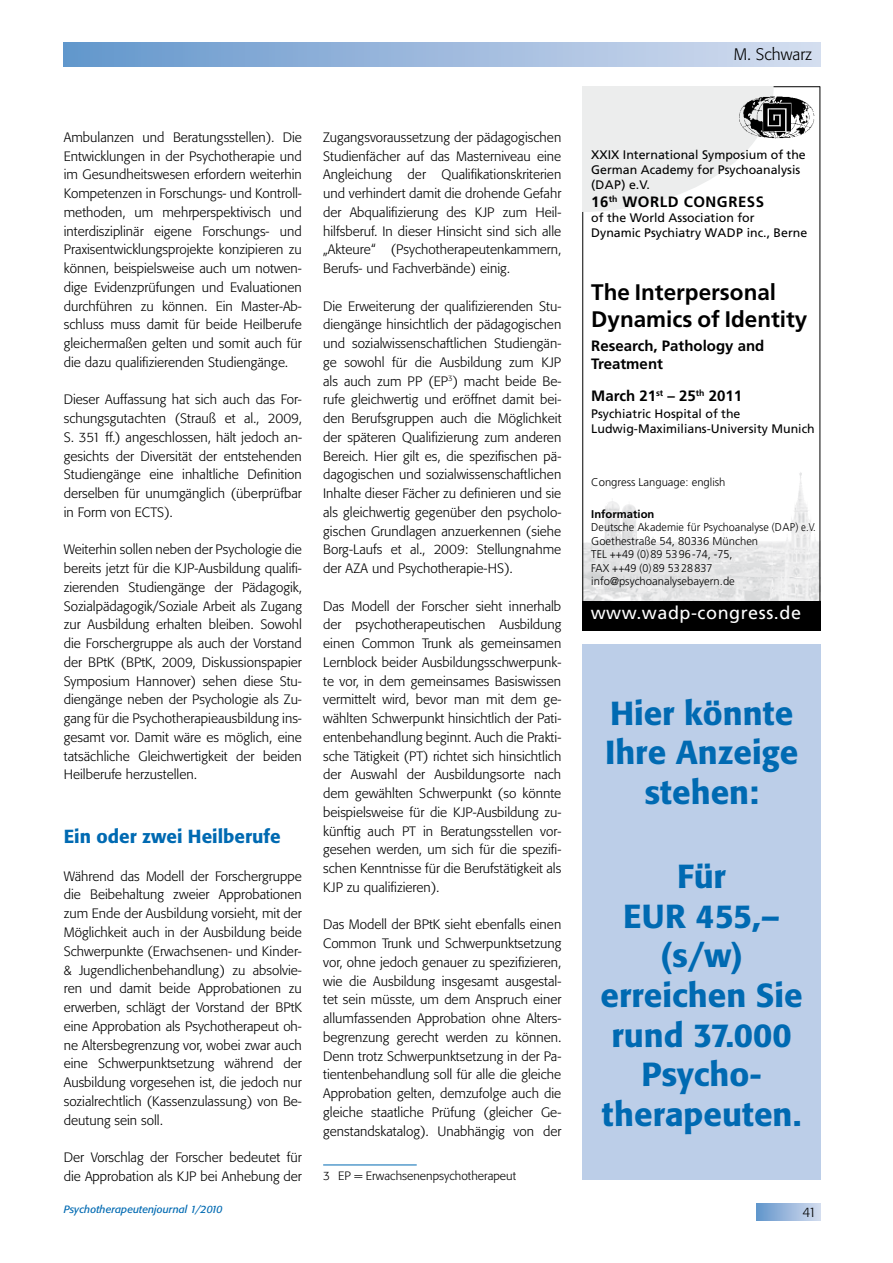
<style>
.page{position:relative;width:893px;height:1263px;background:#fff}
.page>*{position:absolute;margin:0;border:0;box-sizing:border-box;transform-origin:0 0}
.t1{font:500 33px/39.6px "Tn T Form BSK";color:#006ab2;text-align:center}
.t2{font:700 22.5px/27px "Frutiger LT";color:#000}
.t3{font:500 18.75px "Tn T Form BSK";color:#006ab2}
.t4{font:18px "Frutiger LT";letter-spacing:.03em;color:#fff}
.t5{font:300 16.5px "Tn T Form BSK";color:#000}
.t6{font:700 15px/18px "Frutiger LT";color:#000}
.t7{font:700 15px "Frutiger LT";letter-spacing:.035em;color:#000}
.t8{font:300 13.5px/18.8px "Tn T Form BSK";color:#000;text-align:justify}
.t9{font:12.3px/14.9px "Frutiger LT";color:#000}
.t10{font:300 12px "Tn T Form BSK";color:#000}
.t11{font:300 11.25px/13.5px "Frutiger LT";color:#000}
.t12{font:700 11.25px "Frutiger LT";color:#000}
.t13{font:italic 10.5px "Tn T Form BSK";color:#006ab2}
</style>
<div class="page">
<div style="left:64px;top:43px;width:757px;height:24px;background:linear-gradient(to right,#6497cc,#d6def0)"></div>
<div style="left:757px;top:1203px;width:64px;height:17px;background:linear-gradient(to right,#6497cc,#d3dcef)"></div>
<hr style="left:323px;top:1165px;width:94px;height:1px;background:#006ab2">
<div style="left:583px;top:644px;width:238px;height:536px;background:#bccee8"></div>
<img style="left:794px;top:473px;width:6px;height:40px">
<img style="left:583px;top:524px;width:95px;height:77px">
<img style="left:677px;top:577px;width:96px;height:24px">
<img style="left:583px;top:543px;width:47px;height:58px">
<img style="left:773px;top:541px;width:47px;height:60px">
<img style="left:604px;top:501px;width:117px;height:41px">
<img style="left:722px;top:513px;width:89px;height:28px">
<img style="left:774px;top:96px;width:41px;height:43px">
<div style="left:583px;top:601px;width:237px;height:29px;background:#000"></div>
<svg style="left:583px;top:87px;width:191px;height:125px"></svg>
<hr style="left:820px;top:87px;width:1px;height:515px;background:#000">
<hr style="left:582px;top:212px;width:1px;height:410px;background:#000">
<hr style="left:773px;top:86px;width:47px;height:1px;background:#000">
<p class="t8" style="left:64px;top:128px;width:240px">Ambulanzen und Beratungsstellen). Die Entwicklungen in der Psychotherapie und im Gesundheitswesen erfordern weiterhin Kompetenzen in Forschungs- und Kontroll&shy;methoden, um mehrperspektivisch und interdisziplinär eigene Forschungs- und Praxisentwicklungsprojekte konzipieren zu können, beispielsweise auch um notwen&shy;dige Evidenzprüfungen und Evaluationen durchführen zu können. Ein Master-Ab&shy;schluss muss damit für beide Heilberufe gleichermaßen gelten und somit auch für die dazu qualifizierenden Studiengänge.</p>
<p class="t8" style="left:64px;top:390px;width:240px">Dieser Auffassung hat sich auch das For&shy;schungsgutachten (Strauß et al., 2009, S. 351 ff.) angeschlossen, hält jedoch an&shy;gesichts der Diversität der entstehenden Studiengänge eine inhaltliche Definition derselben für unumgänglich (überprüfbar in Form von ECTS).</p>
<p class="t8" style="left:64px;top:540px;width:240px">Weiterhin sollen neben der Psychologie die bereits jetzt für die KJP-Ausbildung qualifi&shy;zierenden Studiengänge der Pädagogik, Sozialpädagogik/Soziale Arbeit als Zugang zur Ausbildung erhalten bleiben. Sowohl die Forschergruppe als auch der Vorstand der BPtK (BPtK, 2009, Diskussionspapier Symposium Hannover) sehen diese Stu&shy;diengänge neben der Psychologie als Zu&shy;gang für die Psychotherapieausbildung ins&shy;gesamt vor. Damit wäre es möglich, eine tatsächliche Gleichwertigkeit der beiden Heilberufe herzustellen.</p>
<h3 class="t3" style="left:64px;top:825px;width:218px">Ein oder zwei Heilberufe</h3>
<p class="t8" style="left:64px;top:867px;width:240px">Während das Modell der Forschergruppe die Beibehaltung zweier Approbationen zum Ende der Ausbildung vorsieht, mit der Möglichkeit auch in der Ausbildung beide Schwerpunkte (Erwachsenen- und Kinder-&amp; Jugendlichenbehandlung) zu absolvie&shy;ren und damit beide Approbationen zu erwerben, schlägt der Vorstand der BPtK eine Approbation als Psychotherapeut oh&shy;ne Altersbegrenzung vor, wobei zwar auch eine Schwerpunktsetzung während der Ausbildung vorgesehen ist, die jedoch nur sozialrechtlich (Kassenzulassung) von Be&shy;deutung sein soll.</p>
<p class="t8" style="left:64px;top:1148px;width:240px">Der Vorschlag der Forscher bedeutet für die Approbation als KJP bei Anhebung der</p>
<p class="t8" style="left:323px;top:128px;width:240px">Zugangsvoraussetzung der pädagogischen Studienfächer auf das Masterniveau eine Angleichung der Qualifikationskriterien und verhindert damit die drohende Gefahr der Abqualifizierung des KJP zum Heil&shy;hilfsberuf. In dieser Hinsicht sind sich alle „Akteure“ (Psychotherapeutenkammern, Berufs- und Fachverbände) einig.</p>
<p class="t8" style="left:323px;top:297px;width:240px">Die Erweiterung der qualifizierenden Stu&shy;diengänge hinsichtlich der pädagogischen und sozialwissenschaftlichen Studiengän&shy;ge sowohl für die Ausbildung zum KJP als auch zum PP (EP<sup>3</sup>) macht beide Be&shy;rufe gleichwertig und eröffnet damit bei&shy;den Berufsgruppen auch die Möglichkeit der späteren Qualifizierung zum anderen Bereich. Hier gilt es, die spezifischen pä&shy;dagogischen und sozialwissenschaftlichen Inhalte dieser Fächer zu definieren und sie als gleichwertig gegenüber den psycholo&shy;gischen Grundlagen anzuerkennen (siehe Borg-Laufs et al., 2009: Stellungnahme der AZA und Psychotherapie-HS).</p>
<p class="t8" style="left:323px;top:597px;width:240px">Das Modell der Forscher sieht innerhalb der psychotherapeutischen Ausbildung einen Common Trunk als gemeinsamen Lernblock beider Ausbildungsschwerpunk&shy;te vor, in dem gemeinsames Basiswissen vermittelt wird, bevor man mit dem ge&shy;wählten Schwerpunkt hinsichtlich der Pati&shy;entenbehandlung beginnt. Auch die Prakti&shy;sche Tätigkeit (PT) richtet sich hinsichtlich der Auswahl der Ausbildungsorte nach dem gewählten Schwerpunkt (so könnte beispielsweise für die KJP-Ausbildung zu&shy;künftig auch PT in Beratungsstellen vor&shy;gesehen werden, um sich für die spezifi&shy;schen Kenntnisse für die Berufstätigkeit als KJP zu qualifizieren).</p>
<p class="t8" style="left:323px;top:915px;width:240px">Das Modell der BPtK sieht ebenfalls einen Common Trunk und Schwerpunktsetzung vor, ohne jedoch genauer zu spezifizieren, wie die Ausbildung insgesamt ausgestal&shy;tet sein müsste, um dem Anspruch einer allumfassenden Approbation ohne Alters&shy;begrenzung gerecht werden zu können.<br>Denn trotz Schwerpunktsetzung in der Pa&shy;tientenbehandlung soll für alle die gleiche Approbation gelten, demzufolge auch die gleiche staatliche Prüfung (gleicher Ge&shy;genstandskatalog). Unabhängig von der</p>
<p class="t10" style="left:323px;top:1169px;width:194px">3 EP = Erwachsenenpsychotherapeut</p>
<p class="t5" style="left:734px;top:44px;width:80px">M. Schwarz</p>
<p class="t9" style="left:591px;top:148px;width:216px">XXIX International Symposium of the<br>German Academy for Psychoanalysis (DAP) e.V.</p>
<p class="t7" style="left:591px;top:193px;width:174px">16<sup>th</sup> WORLD CONGRESS</p>
<p class="t9" style="left:591px;top:210px;width:218px">of the World Association for<br>Dynamic Psychiatry WADP inc., Berne</p>
<h2 class="t2" style="left:591px;top:279px;width:218px">The Interpersonal<br>Dynamics of Identity</h2>
<p class="t6" style="left:591px;top:337px;width:175px">Research, Pathology and<br>Treatment</p>
<p class="t6" style="left:591px;top:387px;width:152px">March 21<sup>st</sup> – 25<sup>th</sup> 2011</p>
<p class="t9" style="left:591px;top:406px;width:225px">Psychiatric Hospital of the<br>Ludwig-Maximilians-University Munich</p>
<p class="t11" style="left:591px;top:476px;width:136px">Congress Language: english</p>
<p class="t12" style="left:591px;top:507px;width:65px">Information</p>
<p class="t11" style="left:591px;top:521px;width:226px">Deutsche Akademie für Psychoanalyse (DAP) e.V.<br>Goethestraße 54, 80336 München<br>TEL ++49 (0) 89 53 96 -74, -75,<br>FAX ++49 (0) 89 53 28 837 info@psychoanalysebayern.de</p>
<h3 class="t4" style="left:591px;top:602px;width:212px">www.wadp-congress.de</h3>
<h1 class="t1" style="left:605px;top:693px;width:195px">Hier könnte<br>Ihre Anzeige stehen:</h1>
<h1 class="t1" style="left:601px;top:856px;width:204px">Für<br>EUR 455,– (s/w) erreichen Sie rund 37.000<br>Psycho&shy;therapeuten.</h1>
<p class="t13" style="left:64px;top:1203px;width:160px">Psychotherapeutenjournal 1/2010</p>
<p class="t8" style="left:802px;top:1202px;width:15px">41</p>
</div>
